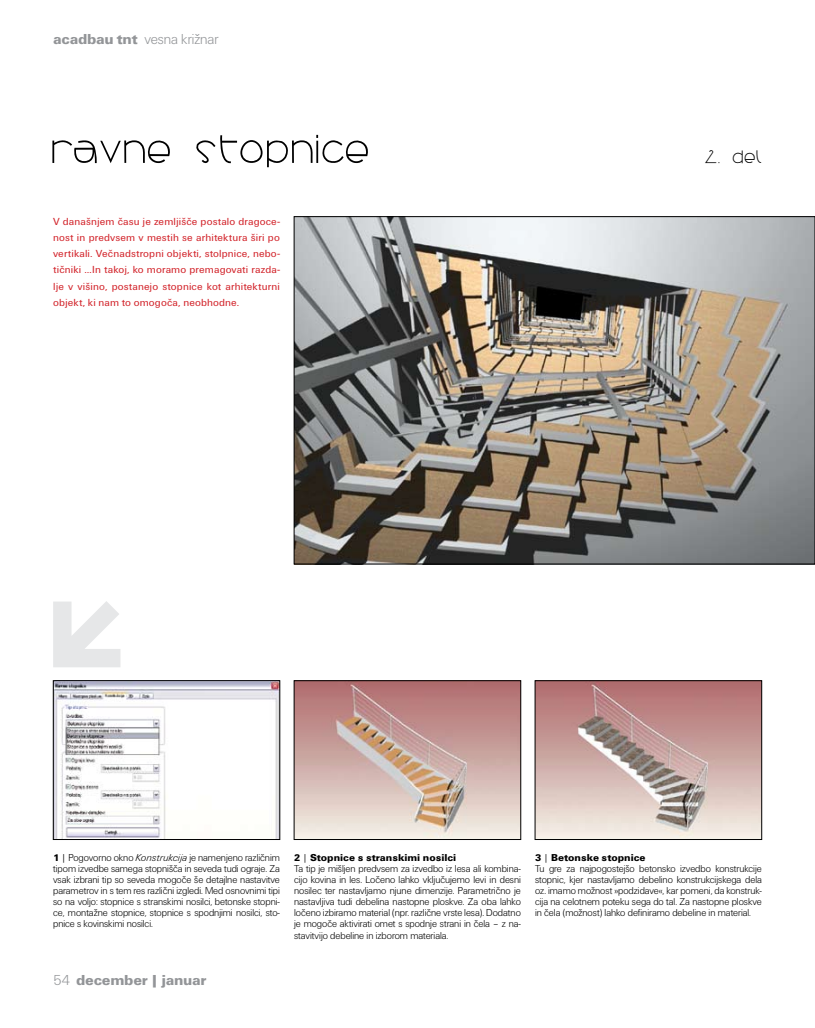
<style>
.page{position:relative;width:815px;height:1028px;background:#fff}
.page>*{position:absolute;margin:0;border:0;box-sizing:border-box;transform-origin:0 0}
.t1{font:60px "Kkfajn Novi";color:#000}
.t2{font:27.5px "Kkfajn Novi";color:#000}
.t3{font:15px "Unitus DEE Ligh";letter-spacing:-.005em;color:#939598}
.t4{font:15px "Unitus TEE Blac";letter-spacing:-.015em;color:#939598}
.t5{font:10.62px/16.2px "Unitus TEE";letter-spacing:.01em;color:#d2232a;text-align:justify}
.t6{font:10.38px/11.1px "Unitus DEE Ligh";color:#000;text-align:justify}
.t7{font:10.38px "Unitus TEE Blac";color:#000}
.s1{font-family:"Unitus TEE Blac"}
.s2{font-family:"Unitus TEE Blac";font-size:10px}
.s3{font-family:"Unitus DEE Ligh Ital"}
.s4{font-size:10px}
.s5{font-family:"Unitus DEE Ligh"}
</style>
<div class="page">
<svg style="left:53px;top:601px;width:67px;height:66px"></svg>
<img style="left:296px;top:218px;width:517px;height:344px">
<img style="left:55px;top:682px;width:223px;height:155px">
<div style="left:53px;top:680px;width:227px;height:159px;border:1px solid #000"></div>
<img style="left:296px;top:682px;width:223px;height:155px">
<div style="left:294px;top:680px;width:227px;height:159px;border:1px solid #000"></div>
<img style="left:537px;top:682px;width:223px;height:155px">
<div style="left:535px;top:680px;width:227px;height:159px;border:1px solid #000"></div>
<h3 class="t3" style="left:53px;top:31px;width:167px"><span class="s1">acadbau tnt</span> vesna križnar</h3>
<h1 class="t1" style="left:50px;top:111px;width:321px">ravne stopnice</h1>
<p class="t5" style="left:53px;top:213px;width:228px">V današnjem času je zemljišče postalo dragoce&shy;nost in predvsem v mestih se arhitektura širi po vertikali. Večnadstropni objekti, stolpnice, nebo&shy;tičniki …In takoj, ko moramo premagovati razda&shy;lje v višino, postanejo stopnice kot arhitekturni objekt, ki nam to omogoča, neobhodne.</p>
<h2 class="t2" style="left:705px;top:139px;width:59px">2. del</h2>
<p class="t6" style="left:53px;top:852px;width:228px"><span class="s2">1</span> | Pogovorno okno <span class="s3">Konstrukcija</span> je namenjeno različnim tipom izvedbe samega stopnišča in seveda tudi ograje. Za vsak izbrani tip so seveda mogoče še detajlne nastavitve parametrov in s tem res različni izgledi. Med osnovnimi tipi so na voljo: stopnice s stranskimi nosilci, betonske stopni&shy;ce, montažne stopnice, stopnice s spodnjimi nosilci, sto&shy;pnice s kovinskimi nosilci.</p>
<p class="t7" style="left:294px;top:851px;width:164px"><span class="s4">2</span> <span class="s5">|</span> Stopnice s stranskimi nosilci</p>
<p class="t6" style="left:294px;top:863px;width:228px">Ta tip je mišljen predvsem za izvedbo iz lesa ali kombina&shy;cijo kovina in les. Ločeno lahko vključujemo levi in desni nosilec ter nastavljamo njune dimenzije. Parametrično je nastavljiva tudi debelina nastopne ploskve. Za oba lahko ločeno izbiramo material (npr. različne vrste lesa). Dodatno je mogoče aktivirati omet s spodnje strani in čela – z na&shy;stavitvijo debeline in izborom materiala.</p>
<h3 class="t4" style="left:53px;top:972px;width:155px"><span class="s5">54</span> december | januar</h3>
<p class="t7" style="left:535px;top:851px;width:112px"><span class="s4">3</span> <span class="s5">|</span> Betonske stopnice</p>
<p class="t6" style="left:535px;top:863px;width:228px">Tu gre za najpogostejšo betonsko izvedbo konstrukcije stopnic, kjer nastavljamo debelino konstrukcijskega dela oz. imamo možnost »podzidave«, kar pomeni, da konstruk&shy;cija na celotnem poteku sega do tal. Za nastopne ploskve in čela (možnost) lahko definiramo debeline in material.</p>
</div>
